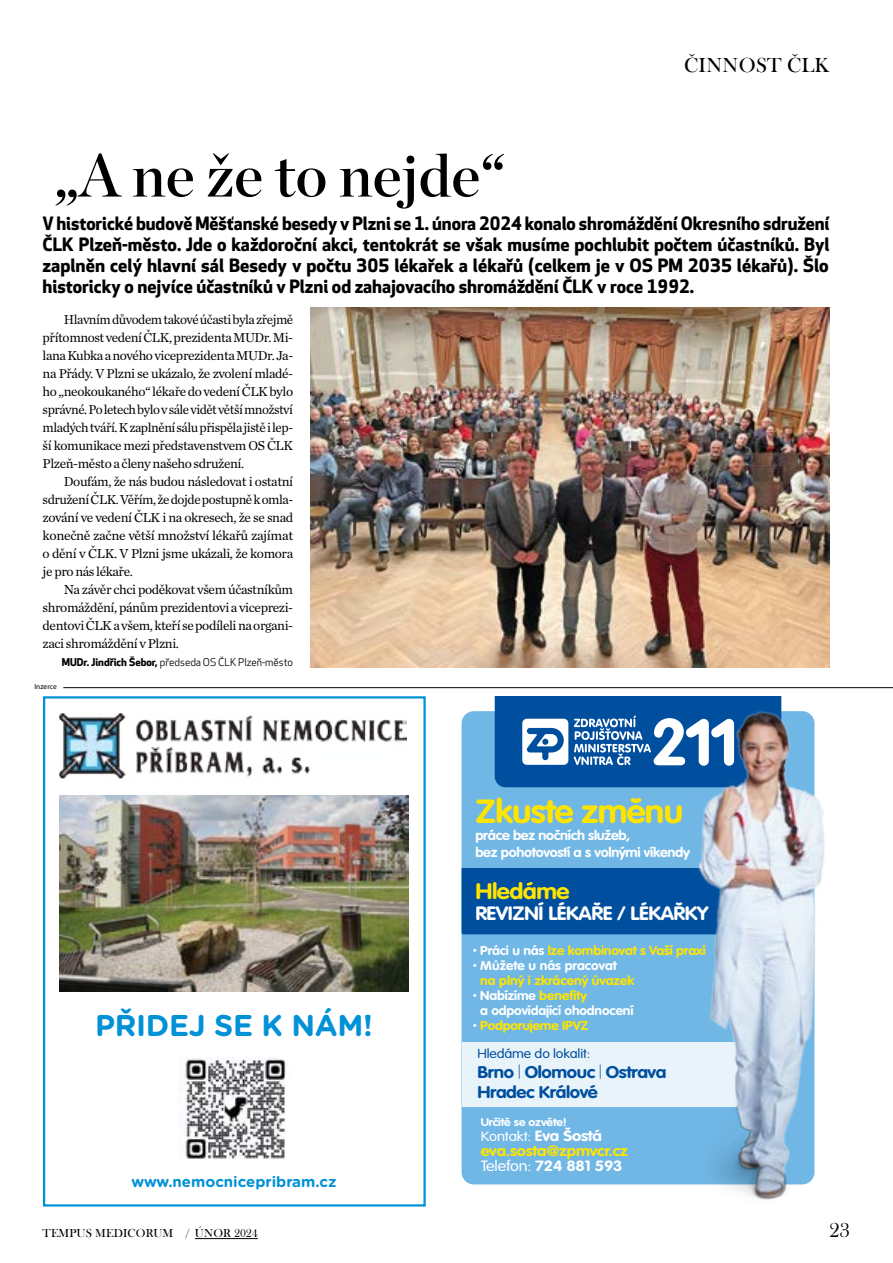
<style>
.page{position:relative;width:893px;height:1263px;background:#fff}
.page>*{position:absolute;margin:0;border:0;box-sizing:border-box;transform-origin:0 0}
.t1{font:60px "Chronicle Display Semi";color:#000}
.t2{font:700 33px "VAG Rounded LT Pro";letter-spacing:-.02em;color:#ffe400;scale:1.06 1}
.t3{font:700 30px "Gotham Rounded";letter-spacing:-.01em;color:#0091d7}
.t4{font:700 22.05px "VAG Rounded LT Pro";letter-spacing:-.02em;color:#ffe400;scale:1.1 1}
.t5{font:21px "Baskerville Old Face DOT";letter-spacing:.015em;color:#000}
.t6{font:700 19.05px "VAG Rounded LT Pro";letter-spacing:-.02em;color:#fff;scale:1.1 1}
.t7{font:700 18px/21px "Apex New";color:#000;text-align:justify}
.t8{font:700 16.65px/19.6px "VAG Rounded LT Pro";letter-spacing:-.02em;color:#004f9f;scale:1.11 1}
.t9{font:700 15px "Gotham Rounded";color:#0091d7}
.t10{font:700 14.7px/15px "VAG Rounded LT Pro";letter-spacing:-.01em;color:#ffe400;scale:1.11 1}
.t11{font:13.5px/18px "Chronicle Text G1";letter-spacing:-.03em;color:#000;text-align:justify}
.t12{font:700 13.5px/16.5px "VAG Rounded LT Pro";letter-spacing:-.02em;color:#fff;scale:1.06 1}
.t13{font:300 13.5px "VAG Rounded LT Pro";letter-spacing:-.01em;color:#fff;scale:1.11 1}
.t14{font:700 12.75px/15px "VAG Rounded LT Pro";letter-spacing:-.01em;color:#ffe400;scale:1.07 1}
.t15{font:700 12.75px/15px "VAG Rounded LT Pro";letter-spacing:-.01em;color:#fff;scale:1.07 1}
.t16{font:300 12.75px "VAG Rounded LT Pro";letter-spacing:-.01em;color:#004f9f;scale:1.11 1}
.t17{font:12px "Baskerville Old Face DOT";letter-spacing:.015em;color:#000}
.t18{font:700 10.95px "VAG Rounded LT Pro";letter-spacing:-.01em;color:#fff;scale:1.11 1}
.t19{font:10.5px "Apex New";color:#000}
.t20{font:7.5px "Myriad Pro";letter-spacing:-.005em;color:#000}
.s1{font-weight:700}
.s2{font-family:"Helvetica";color:#fff}
.s3{color:#fff}
.s4{font-family:"Helvetica"}
.s5{color:#ffe400}
.s6{font-weight:700;font-size:14.7px}
.s7{font-weight:300;color:#fff}
</style>
<div class="page">
<hr style="left:195px;top:1238px;width:63px;height:1px;background:#000">
<img style="left:60px;top:713px;width:347px;height:66px">
<svg style="left:59px;top:834px;width:1px;height:75px"></svg>
<img style="left:60px;top:796px;width:348px;height:195px">
<img style="left:180px;top:1058px;width:106px;height:100px">
<div style="left:43px;top:696px;width:382px;height:510px;border:2px solid #0091d7"></div>
<div style="left:462px;top:711px;width:352px;height:473px;background:#70b7e6;border-radius:12px"></div>
<div style="left:462px;top:868px;width:227px;height:66px;background:#004f9f"></div>
<svg style="left:495px;top:696px;width:286px;height:91px;background:#3171b1"></svg>
<div style="left:462px;top:1042px;width:275px;height:64px;background:#e8f3fa"></div>
<img style="left:689px;top:705px;width:136px;height:495px">
<img style="left:310px;top:308px;width:519px;height:360px">
<hr style="left:63px;top:687px;width:830px;height:1px;background:#000">
<h3 class="t5" style="left:684px;top:54px;width:147px">ČINNOST ČLK</h3>
<h1 class="t1" style="left:54px;top:129px;width:453px">„A ne že to nejde“</h1>
<p class="t7" style="left:43px;top:212px;width:788px">V historické budově Měšťanské besedy v Plzni se 1. února 2024 konalo shromáždění Okresního sdružení ČLK Plzeň-město. Jde o každoroční akci, tentokrát se však musíme pochlubit počtem účastníků. Byl zaplněn celý hlavní sál Besedy v počtu 305 lékařek a lékařů (celkem je v OS PM 2035 lékařů). Šlo historicky o nejvíce účastníků v Plzni od zahajovacího shromáždění ČLK v roce 1992.</p>
<p class="t11" style="left:43px;top:310px;width:252px;text-indent:21px">Hlavním důvodem takové účasti byla zřejmě přítomnost vedení ČLK, prezidenta MUDr. Mi&shy;lana Kubka a nového viceprezidenta MUDr. Ja&shy;na Přády. V Plzni se ukázalo, že zvolení mladé&shy;ho „neokoukaného“ lékaře do vedení ČLK bylo správné. Po letech bylo v sále vidět větší množství mladých tváří. K zaplnění sálu přispěla jistě i lep&shy;ší komunikace mezi představenstvem OS ČLK Plzeň-město a členy našeho sdružení.</p>
<p class="t11" style="left:43px;top:472px;width:252px;text-indent:21px">Doufám, že nás budou následovat i ostatní sdružení ČLK. Věřím, že dojde postupně k omla&shy;zování ve vedení ČLK i na okresech, že se snad konečně začne větší množství lékařů zajímat o dění v ČLK. V Plzni jsme ukázali, že komora je pro nás lékaře.</p>
<p class="t11" style="left:43px;top:580px;width:252px;text-indent:21px">Na závěr chci poděkovat všem účastníkům shromáždění, pánům prezidentovi a viceprezi&shy;dentovi ČLK a všem, kteří se podíleli na organi&shy;zaci shromáždění v Plzni.</p>
<p class="t19" style="left:62px;top:656px;width:233px"><span class="s1">MUDr. Jindřich Šebor,</span> předseda OS ČLK Plzeň-město</p>
<p class="t20" style="left:34px;top:682px;width:24px">Inzerce</p>
<h3 class="t3" style="left:95px;top:1003px;width:279px">PŘIDEJ SE K NÁM!</h3>
<p class="t9" style="left:131px;top:1170px;width:206px">www.nemocnicepribram.cz</p>
<h2 class="t2" style="left:475px;top:790px;width:197px">Zkuste změnu</h2>
<p class="t12" style="left:475px;top:827px;width:204px">práce bez nočních služeb,<br>bez pohotovostí a s volnými víkendy</p>
<h3 class="t4" style="left:475px;top:877px;width:87px">Hledáme</h3>
<h3 class="t6" style="left:475px;top:901px;width:213px">REVIZNÍ LÉKAŘE / LÉKAŘKY</h3>
<p class="t14" style="left:472px;top:943px;width:220px"><span class="s2">•</span> <span class="s3">Práci u nás</span> lze kombinovat s Vaší praxí</p>
<p class="t14" style="left:480px;top:958px;width:145px;text-indent:-8px"><span class="s2">•</span> <span class="s3">Můžete u nás pracovat </span>na plný i zkrácený úvazek</p>
<p class="t15" style="left:480px;top:988px;width:145px;text-indent:-8px"><span class="s4">•</span> Nabízíme <span class="s5">benefity<br></span>a odpovídající ohodnocení</p>
<p class="t14" style="left:472px;top:1018px;width:110px"><span class="s2">•</span> Podporujeme IPVZ</p>
<p class="t16" style="left:477px;top:1046px;width:103px">Hledáme do lokalit:</p>
<p class="t8" style="left:477px;top:1062px;width:172px">Brno <sup>|</sup> Olomouc <sup>|</sup> Ostrava<br>Hradec Králové</p>
<p class="t18" style="left:481px;top:1115px;width:79px">Určitě se ozvěte!</p>
<p class="t13" style="left:481px;top:1128px;width:111px">Kontakt: <span class="s6">Eva Šostá</span></p>
<p class="t10" style="left:481px;top:1143px;width:134px">eva.sosta@zpmvcr.cz<br><span class="s7">Telefon:</span> <span class="s3">724 881 593</span></p>
<p class="t17" style="left:43px;top:1227px;width:217px">TEMPUS MEDICORUM / ÚNOR 2024</p>
<h3 class="t5" style="left:829px;top:1219px;width:22px">23</h3>
</div>
